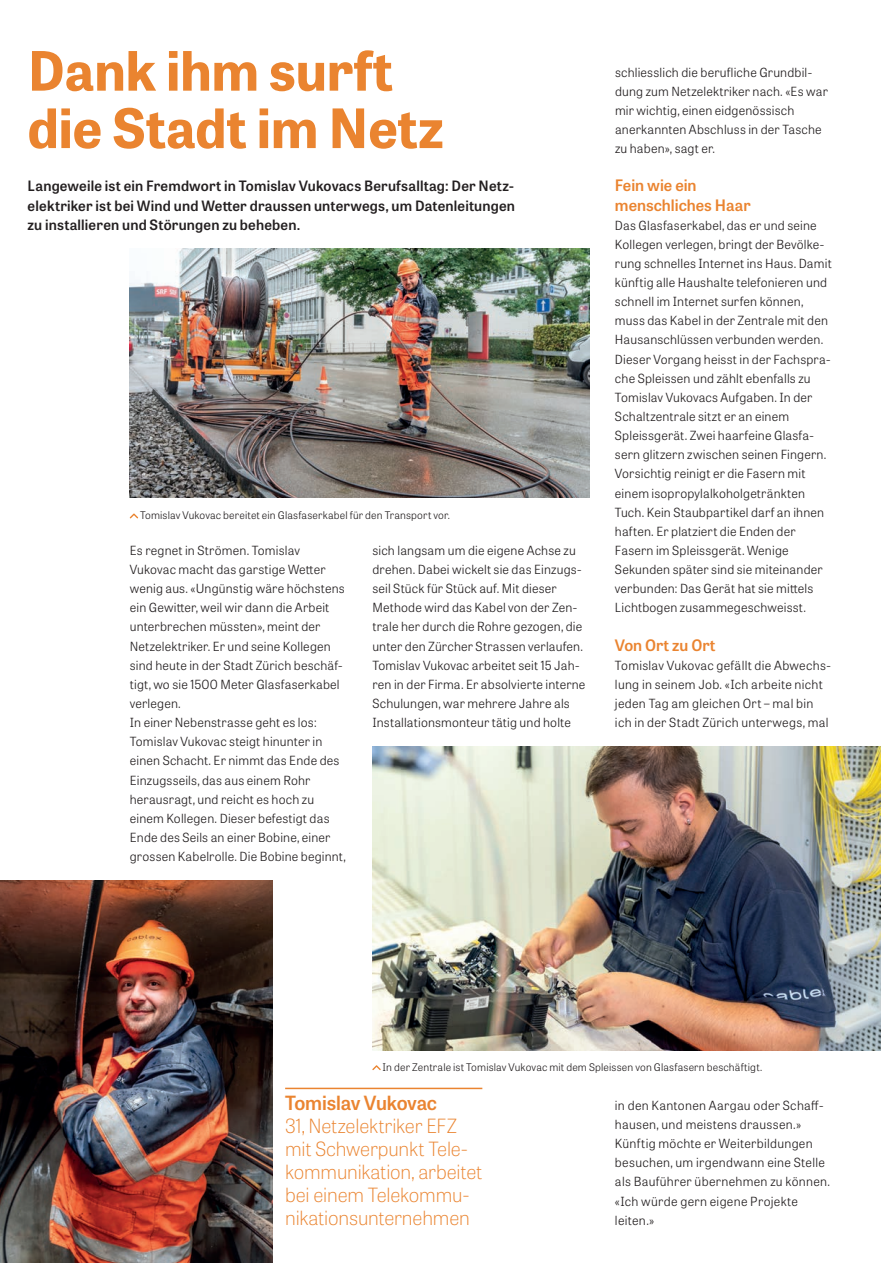
<style>
.page{position:relative;width:881px;height:1263px;background:#fff}
.page>*{position:absolute;margin:0;border:0;box-sizing:border-box;transform-origin:0 0}
.t1{font:700 54px/57.4px "Tablet Gothic";color:#ea8430}
.t2{font:100 19.5px/22.8px "Tablet Gothic";letter-spacing:-.01em;color:#ea8430}
.t3{font:600 19.5px "Tablet Gothic";letter-spacing:-.02em;color:#ea8430}
.t4{font:600 15.75px/19.2px "Tablet Gothic";color:#ea8430}
.t5{font:600 14.25px/19.2px "Tablet Gothic";letter-spacing:.015em;color:#231f20;text-align:justify}
.t6{font:300 12.6px/19.2px "Tablet Gothic";letter-spacing:.015em;color:#231f20}
.t7{font:300 10.5px "Tablet Gothic";letter-spacing:.015em;color:#231f20}
</style>
<div class="page">
<hr style="left:285px;top:1088px;width:197px;height:1px;background:#ea8430">
<svg style="left:372px;top:1065px;width:8px;height:5px"></svg>
<svg style="left:130px;top:513px;width:8px;height:5px"></svg>
<img style="left:130px;top:249px;width:459px;height:248px">
<img style="left:372px;top:746px;width:508px;height:304px">
<img style="left:0;top:880px;width:272px;height:383px">
<h1 class="t1" style="left:28px;top:40px;width:417px">Dank ihm surft die Stadt im Netz</h1>
<p class="t5" style="left:28px;top:176px;width:488px">Langeweile ist ein Fremdwort in Tomislav Vukovacs Berufsalltag: Der Netz&shy;elektriker ist bei Wind und Wetter draussen unterwegs, um Datenleitungen zu installieren und Störungen zu beheben.</p>
<p class="t7" style="left:140px;top:508px;width:311px">Tomislav Vukovac bereitet ein Glasfaserkabel für den Transport vor.</p>
<p class="t6" style="left:130px;top:540px;width:217px">Es regnet in Strömen. Tomislav Vukovac macht das garstige Wetter wenig aus. «Ungünstig wäre höchstens ein Gewitter, weil wir dann die Arbeit unterbrechen müssten», meint der Netzelektriker. Er und seine Kollegen sind heute in der Stadt Zürich beschäf&shy;tigt, wo sie 1500 Meter Glasfaserkabel verlegen.<br>In einer Nebenstrasse geht es los:<br>Tomislav Vukovac steigt hinunter in einen Schacht. Er nimmt das Ende des Einzugsseils, das aus einem Rohr herausragt, und reicht es hoch zu einem Kollegen. Dieser befestigt das Ende des Seils an einer Bobine, einer grossen Kabelrolle. Die Bobine beginnt,</p>
<p class="t6" style="left:372px;top:540px;width:214px">sich langsam um die eigene Achse zu drehen. Dabei wickelt sie das Einzugs&shy;seil Stück für Stück auf. Mit dieser Methode wird das Kabel von der Zen&shy;trale her durch die Rohre gezogen, die unter den Zürcher Strassen verlaufen.<br>Tomislav Vukovac arbeitet seit 15 Jah&shy;ren in der Firma. Er absolvierte interne Schulungen, war mehrere Jahre als Installationsmonteur tätig und holte</p>
<p class="t6" style="left:614px;top:62px;width:214px">schliesslich die berufliche Grundbil&shy;dung zum Netzelektriker nach. «Es war mir wichtig, einen eidgenössisch anerkannten Abschluss in der Tasche zu haben», sagt er.</p>
<p class="t4" style="left:614px;top:175px;width:137px">Fein wie ein menschliches Haar</p>
<p class="t6" style="left:614px;top:215px;width:218px">Das Glasfaserkabel, das er und seine Kollegen verlegen, bringt der Bevölke&shy;rung schnelles Internet ins Haus. Damit künftig alle Haushalte telefonieren und schnell im Internet surfen können, muss das Kabel in der Zentrale mit den Hausanschlüssen verbunden werden.<br>Dieser Vorgang heisst in der Fachspra&shy;che Spleissen und zählt ebenfalls zu Tomislav Vukovacs Aufgaben. In der Schaltzentrale sitzt er an einem Spleissgerät. Zwei haarfeine Glasfa&shy;sern glitzern zwischen seinen Fingern.<br>Vorsichtig reinigt er die Fasern mit einem isopropylalkoholgetränkten Tuch. Kein Staubpartikel darf an ihnen haften. Er platziert die Enden der Fasern im Spleissgerät. Wenige Sekunden später sind sie miteinander verbunden: Das Gerät hat sie mittels Lichtbogen zusammegeschweisst.</p>
<p class="t4" style="left:614px;top:635px;width:102px">Von Ort zu Ort</p>
<p class="t6" style="left:614px;top:655px;width:217px">Tomislav Vukovac gefällt die Abwechs&shy;lung in seinem Job. «Ich arbeite nicht jeden Tag am gleichen Ort – mal bin ich in der Stadt Zürich unterwegs, mal</p>
<p class="t7" style="left:382px;top:1060px;width:381px">In der Zentrale ist Tomislav Vukovac mit dem Spleissen von Glasfasern beschäftigt.</p>
<h2 class="t3" style="left:285px;top:1089px;width:153px">Tomislav Vukovac</h2>
<h2 class="t2" style="left:285px;top:1114px;width:198px">31, Netzelektriker EFZ mit Schwerpunkt Tele&shy;kommunikation, arbeitet bei einem Telekommu&shy;nikationsunternehmen</h2>
<p class="t6" style="left:614px;top:1095px;width:216px">in den Kantonen Aargau oder Schaff&shy;hausen, und meistens draussen.»<br>Künftig möchte er Weiterbildungen besuchen, um irgendwann eine Stelle als Bauführer übernehmen zu können. «Ich würde gern eigene Projekte leiten.»</p>
</div>
